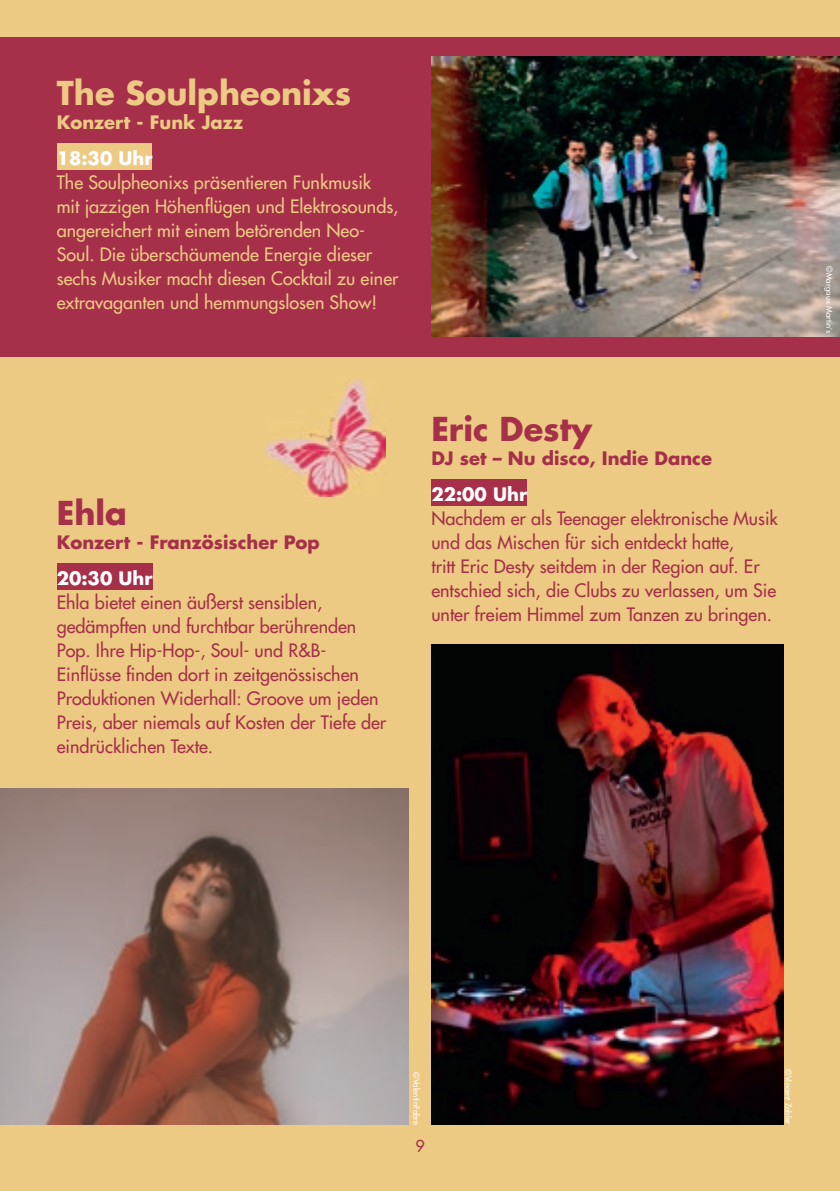
<style>
.page{position:relative;width:840px;height:1191px;background:#fff}
.page>*{position:absolute;margin:0;border:0;box-sizing:border-box;transform-origin:0 0}
.t1{font:700 32px "Futura LT";color:#ecca83}
.t2{font:700 32px "Futura LT";color:#a62f4a}
.t3{font:18px/24px "Futura LT";color:#a62f4a}
.t4{font:18px/24px "Futura LT";color:#ecca83}
.t5{font:700 18px "Futura LT";color:#a62f4a}
.t6{font:700 18px "Futura LT";color:#fff}
.t7{font:700 18px "Futura LT";color:#ecca83}
.t8{font:16px "Futura LT";color:#a62f4a}
.t9{font:8px "Futura LT";color:#fff}
</style>
<div class="page">
<div style="left:0;top:0;width:839px;height:1191px;background:#ecca83"></div>
<div style="left:0;top:37px;width:839px;height:319px;background:#a62f4a"></div>
<div style="left:57px;top:144px;width:95px;height:26px;background:#ecca83"></div>
<div style="left:57px;top:564px;width:95px;height:26px;background:#a62f4a"></div>
<div style="left:431px;top:480px;width:96px;height:26px;background:#a62f4a"></div>
<img style="left:431px;top:57px;width:408px;height:279px">
<img style="left:0;top:788px;width:408px;height:336px">
<img style="left:431px;top:645px;width:351px;height:479px">
<img style="left:266px;top:381px;width:119px;height:115px">
<h1 class="t1" style="left:57px;top:71px;width:296px">The Soulpheonixs</h1>
<p class="t7" style="left:57px;top:110px;width:188px">Konzert - Funk Jazz</p>
<p class="t6" style="left:57px;top:146px;width:97px">18:30 Uhr</p>
<p class="t4" style="left:57px;top:170px;width:343px">The Soulpheonixs präsentieren Funkmusik mit jazzigen Höhenflügen und Elektrosounds, angereichert mit einem betörenden Neo-Soul. Die überschäumende Energie dieser sechs Musiker macht diesen Cocktail zu einer extravaganten und hemmungslosen Show!</p>
<h1 class="t2" style="left:57px;top:491px;width:72px">Ehla</h1>
<p class="t5" style="left:57px;top:530px;width:264px">Konzert - Französischer Pop</p>
<p class="t6" style="left:57px;top:566px;width:97px">20:30 Uhr</p>
<p class="t3" style="left:57px;top:590px;width:331px">Ehla bietet einen äußerst sensiblen, gedämpften und furchtbar berührenden Pop. Ihre Hip-Hop-, Soul- und R&amp;B-Einflüsse finden dort in zeitgenössischen Produktionen Widerhall: Groove um jeden Preis, aber niemals auf Kosten der Tiefe der eindrücklichen Texte.</p>
<h1 class="t2" style="left:431px;top:407px;width:162px">Eric Desty</h1>
<p class="t5" style="left:431px;top:446px;width:282px">DJ set – Nu disco, Indie Dance</p>
<p class="t6" style="left:431px;top:482px;width:97px">22:00 Uhr</p>
<p class="t3" style="left:431px;top:506px;width:348px">Nachdem er als Teenager elektronische Musik und das Mischen für sich entdeckt hatte,<br>tritt Eric Desty seitdem in der Region auf. Er entschied sich, die Clubs zu verlassen, um Sie unter freiem Himmel zum Tanzen zu bringen.</p>
<p class="t9" style="left:834px;top:266px;width:68px;rotate:90deg">©Margaux Martin’s</p>
<p class="t9" style="left:421px;top:1072px;width:54px;rotate:90deg">©ValentinFabre</p>
<p class="t9" style="left:793px;top:1069px;width:57px;rotate:90deg">©Vincent Zobler</p>
<p class="t8" style="left:415px;top:1135px;width:11px">9</p>
</div>
